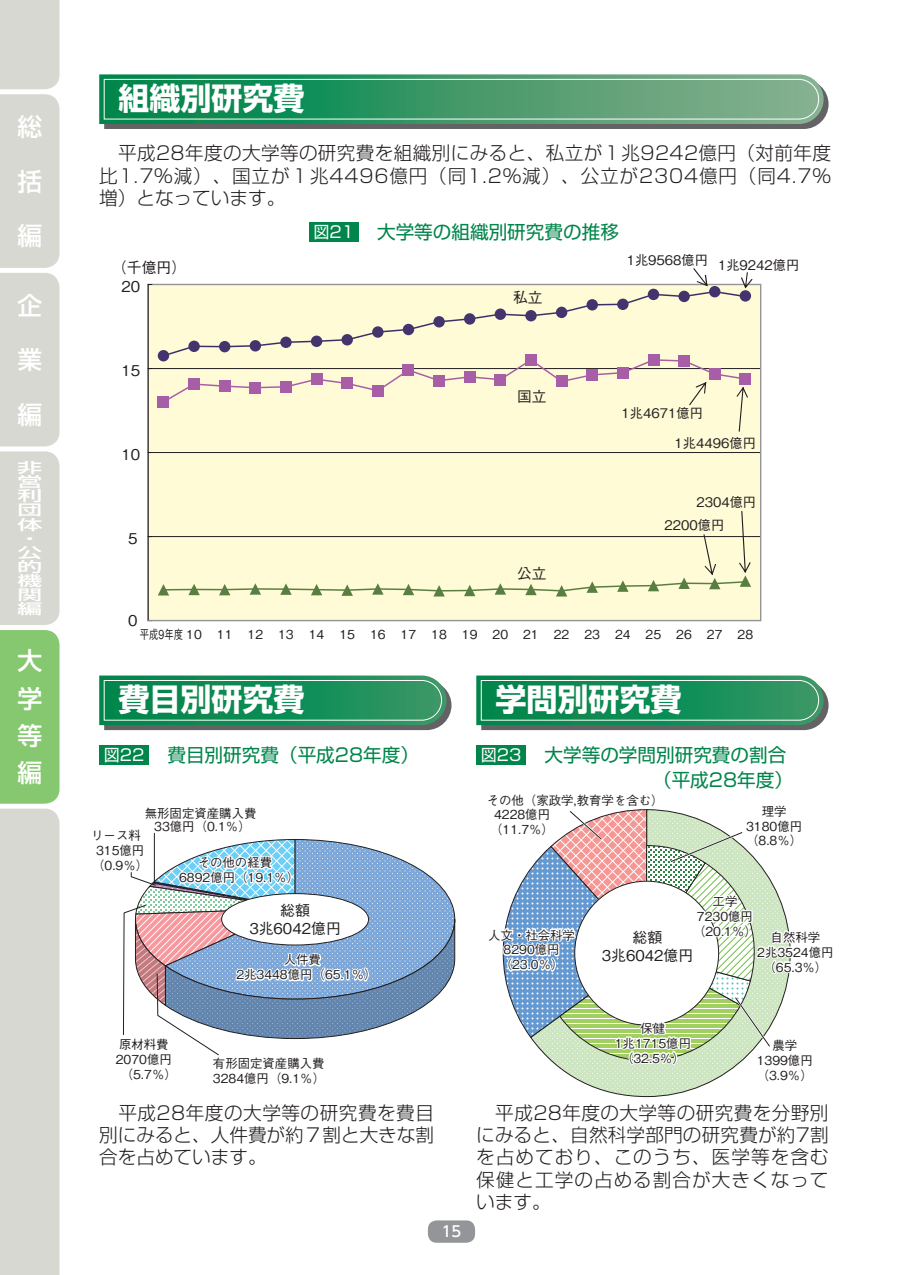
<style>
.page{position:relative;width:903px;height:1275px;background:#fff}
.page>*{position:absolute;margin:0;border:0;box-sizing:border-box;transform-origin:0 0}
.t1{font:700 30.97px "Shin Go Pro";color:#fff}
.t2{font:500 24.85px "Shin Go Pro";color:#fff}
.t3{font:300 18.55px/22.4px "Shin Go Pro";letter-spacing:.03em;color:#231f20;text-align:justify}
.t4{font:18.55px "Shin Go Pro";color:#00854a}
.t5{font:500 14.88px/17.8px "Gothic BBB Pro";color:#231f20;text-align:center}
.t6{font:500 14.88px "UD Shin Go Pro";color:#fff}
.t7{font:500 14.7px "Gothic BBB Pro";color:#231f20}
.t8{font:500 14.17px "Shin Go Pro";color:#fff;scale:1.75 1}
.t9{font:500 13.3px/23.3px "Gothic BBB Pro";color:#231f20}
.t10{font:500 12.42px/14.9px "Gothic BBB Pro";color:#231f20;text-align:center}
.t11{font:500 12.42px "Gothic BBB Pro";color:#231f20;scale:.75 1}
.s1{font-size:16.1px;color:#fff}
</style>
<div class="page">
<div style="left:428px;top:1220px;width:47px;height:23px;background:#939598;border-radius:9px"></div>
<svg style="left:571px;top:1076px;width:151px;height:21px"></svg>
<svg style="left:502px;top:809px;width:289px;height:267px"></svg>
<div style="left:148px;top:284px;width:613px;height:337px;background:#fffbd6"></div>
<hr style="left:148px;top:536px;width:613px;height:1px;background:#231f20">
<hr style="left:148px;top:452px;width:613px;height:1px;background:#231f20">
<hr style="left:148px;top:368px;width:613px;height:1px;background:#231f20">
<svg style="left:148px;top:284px;width:4px;height:336px"></svg>
<hr style="left:148px;top:620px;width:613px;height:1px;background:#939598">
<svg style="left:99px;top:74px;width:729px;height:55px;background:#4c9971"></svg>
<svg style="left:99px;top:675px;width:352px;height:55px;background:#2a9062"></svg>
<svg style="left:476px;top:675px;width:352px;height:55px;background:#2a9062"></svg>
<div style="left:309px;top:222px;width:49px;height:20px;background:#00854a"></div>
<div style="left:99px;top:745px;width:50px;height:20px;background:#00854a"></div>
<div style="left:476px;top:745px;width:50px;height:20px;background:#00854a"></div>
<svg style="left:123px;top:832px;width:332px;height:224px"></svg>
<hr style="left:163px;top:589px;width:31px;height:2px;background:#587e42">
<hr style="left:194px;top:589px;width:31px;height:1px;background:#587e42">
<hr style="left:255px;top:588px;width:31px;height:2px;background:#587e42">
<hr style="left:286px;top:588px;width:31px;height:2px;background:#587e42">
<hr style="left:317px;top:589px;width:30px;height:2px;background:#587e42">
<hr style="left:378px;top:588px;width:30px;height:2px;background:#587e42">
<hr style="left:439px;top:590px;width:31px;height:2px;background:#587e42">
<hr style="left:500px;top:588px;width:31px;height:2px;background:#587e42">
<hr style="left:623px;top:585px;width:30px;height:2px;background:#587e42">
<div style="left:158px;top:350px;width:11px;height:11px;background:#43346d;border-radius:50%"></div>
<svg style="left:161px;top:268px;width:591px;height:164px"></svg>
<div style="left:158px;top:396px;width:11px;height:12px;background:#a75ea6"></div>
<div style="left:188px;top:378px;width:12px;height:12px;background:#a75ea6"></div>
<div style="left:219px;top:380px;width:11px;height:12px;background:#a75ea6"></div>
<div style="left:250px;top:382px;width:11px;height:11px;background:#a75ea6"></div>
<div style="left:280px;top:381px;width:12px;height:11px;background:#a75ea6"></div>
<div style="left:311px;top:374px;width:11px;height:11px;background:#a75ea6"></div>
<div style="left:341px;top:378px;width:12px;height:11px;background:#a75ea6"></div>
<div style="left:372px;top:385px;width:11px;height:11px;background:#a75ea6"></div>
<div style="left:403px;top:364px;width:11px;height:12px;background:#a75ea6"></div>
<div style="left:433px;top:375px;width:12px;height:11px;background:#a75ea6"></div>
<div style="left:464px;top:371px;width:11px;height:12px;background:#a75ea6"></div>
<div style="left:495px;top:374px;width:11px;height:11px;background:#a75ea6"></div>
<div style="left:525px;top:354px;width:12px;height:12px;background:#a75ea6"></div>
<div style="left:556px;top:376px;width:11px;height:11px;background:#a75ea6"></div>
<div style="left:586px;top:369px;width:12px;height:12px;background:#a75ea6"></div>
<div style="left:617px;top:367px;width:11px;height:11px;background:#a75ea6"></div>
<div style="left:648px;top:354px;width:11px;height:12px;background:#a75ea6"></div>
<div style="left:678px;top:355px;width:12px;height:12px;background:#a75ea6"></div>
<div style="left:709px;top:368px;width:11px;height:12px;background:#a75ea6"></div>
<svg style="left:158px;top:584px;width:11px;height:11px"></svg>
<svg style="left:188px;top:584px;width:12px;height:11px"></svg>
<svg style="left:219px;top:583px;width:42px;height:12px"></svg>
<svg style="left:280px;top:583px;width:12px;height:12px"></svg>
<svg style="left:311px;top:584px;width:11px;height:11px"></svg>
<svg style="left:341px;top:583px;width:42px;height:13px"></svg>
<svg style="left:403px;top:584px;width:42px;height:12px"></svg>
<svg style="left:464px;top:583px;width:42px;height:13px"></svg>
<svg style="left:525px;top:580px;width:103px;height:16px"></svg>
<div style="left:740px;top:290px;width:11px;height:12px;background:#43346d;border-radius:50%"></div>
<div style="left:740px;top:373px;width:11px;height:11px;background:#a75ea6"></div>
<svg style="left:648px;top:511px;width:103px;height:80px"></svg>
<svg style="left:0;top:0;width:60px;height:1275px;background:#cdd7c5"></svg>
<h2 class="t2" style="left:17px;top:106px;width:26px">総</h2>
<h2 class="t2" style="left:17px;top:161px;width:26px">括</h2>
<h2 class="t2" style="left:17px;top:215px;width:26px">編</h2>
<h2 class="t2" style="left:17px;top:285px;width:26px">企</h2>
<h2 class="t2" style="left:17px;top:339px;width:26px">業</h2>
<h2 class="t2" style="left:17px;top:394px;width:26px">編</h2>
<p class="t8" style="left:17px;top:456px;width:16px">非</p>
<p class="t8" style="left:17px;top:470px;width:16px">営</p>
<p class="t8" style="left:17px;top:484px;width:16px">利</p>
<p class="t8" style="left:17px;top:498px;width:16px">団</p>
<p class="t8" style="left:17px;top:512px;width:16px">体</p>
<p class="t8" style="left:17px;top:527px;width:16px">・</p>
<p class="t8" style="left:17px;top:541px;width:16px">公</p>
<p class="t8" style="left:17px;top:555px;width:16px">的</p>
<p class="t8" style="left:17px;top:569px;width:16px">機</p>
<p class="t8" style="left:17px;top:583px;width:16px">関</p>
<p class="t8" style="left:17px;top:597px;width:16px">編</p>
<h2 class="t2" style="left:17px;top:641px;width:26px">大</h2>
<h2 class="t2" style="left:17px;top:678px;width:26px">学</h2>
<h2 class="t2" style="left:17px;top:715px;width:26px">等</h2>
<h2 class="t2" style="left:17px;top:752px;width:26px">編</h2>
<h1 class="t1" style="left:118px;top:74px;width:188px">組織別研究費</h1>
<h3 class="t3" style="left:99px;top:140px;width:733px">　平成28年度の大学等の研究費を組織別にみると、私立が１兆9242億円（対前年度比1.7％減）、国立が１兆4496億円（同1.2％減）、公立が2304億円（同4.7％増）となっています。</h3>
<p class="t5" style="left:112px;top:256px;width:76px">（千億円）</p>
<p class="t5" style="left:122px;top:276px;width:20px">20</p>
<p class="t5" style="left:122px;top:360px;width:20px">15</p>
<p class="t5" style="left:122px;top:444px;width:20px">10</p>
<p class="t5" style="left:128px;top:528px;width:11px">5</p>
<p class="t5" style="left:128px;top:610px;width:11px">0</p>
<h3 class="t4" style="left:313px;top:217px;width:307px"><span class="s1">図21</span> 　大学等の組織別研究費の推移</h3>
<p class="t7" style="left:513px;top:286px;width:31px">私立</p>
<p class="t9" style="left:627px;top:247px;width:83px">1兆9568億円</p>
<p class="t9" style="left:718px;top:252px;width:83px">1兆9242億円</p>
<p class="t7" style="left:517px;top:385px;width:31px">国立</p>
<p class="t9" style="left:621px;top:400px;width:83px">1兆4671億円</p>
<p class="t9" style="left:675px;top:429px;width:83px">1兆4496億円</p>
<p class="t7" style="left:517px;top:561px;width:31px">公立</p>
<p class="t9" style="left:664px;top:489px;width:93px;text-indent:32px">2304億円<br>2200億円</p>
<p class="t11" style="left:140px;top:625px;width:737px">平成9年度 10 11 12 13 14 15 16 17 18 19 20 21 22 23 24 25 26</p>
<p class="t10" style="left:707px;top:626px;width:17px">27</p>
<p class="t10" style="left:737px;top:626px;width:17px">28</p>
<h1 class="t1" style="left:118px;top:675px;width:188px">費目別研究費</h1>
<h1 class="t1" style="left:495px;top:675px;width:188px">学問別研究費</h1>
<h3 class="t4" style="left:104px;top:740px;width:317px"><span class="s1">図22</span> 　費目別研究費（平成28年度）</h3>
<h3 class="t4" style="left:481px;top:740px;width:307px"><span class="s1">図23</span> 　大学等の学問別研究費の割合</h3>
<p class="t10" style="left:145px;top:806px;width:113px;line-height:12.4px">無形固定資産購入費<br>33億円（0.1％）</p>
<p class="t10" style="left:91px;top:827px;width:58px">リース料<br>315億円（0.9％）</p>
<p class="t10" style="left:179px;top:854px;width:121px;text-align:left;text-indent:19px">その他の経費<br>6892億円（19.1％）</p>
<p class="t5" style="left:249px;top:899px;width:93px;line-height:18.6px">総額<br>3兆6042億円</p>
<p class="t10" style="left:116px;top:1035px;width:63px">原材料費<br>2070億円（5.7％）</p>
<p class="t10" style="left:236px;top:951px;width:142px;text-align:left;text-indent:47px">人件費<br>2兆3448億円（65.1％）</p>
<p class="t10" style="left:213px;top:1055px;width:114px;text-align:left">有形固定資産購入費<br>3284億円（9.1％）</p>
<p class="t10" style="left:487px;top:791px;width:178px">その他（家政学,教育学を含む）</p>
<p class="t10" style="left:494px;top:805px;width:58px">4228億円</p>
<p class="t10" style="left:490px;top:820px;width:65px">（11.7％）</p>
<p class="t10" style="left:746px;top:802px;width:58px">理学<br>3180億円（8.8％）</p>
<p class="t10" style="left:488px;top:926px;width:88px">人文・社会科学<br>8290億円（23.0％）</p>
<p class="t10" style="left:693px;top:892px;width:65px">工学<br>7230億円（20.1％）</p>
<p class="t5" style="left:602px;top:927px;width:93px">総額<br>3兆6042億円</p>
<p class="t10" style="left:757px;top:928px;width:78px">自然科学<br>2兆3524億円（65.3％）</p>
<p class="t10" style="left:615px;top:1019px;width:78px">保健<br>1兆1715億円（32.5％）</p>
<p class="t10" style="left:757px;top:1036px;width:58px">農学<br>1399億円（3.9％）</p>
<h3 class="t3" style="left:99px;top:1099px;width:336px">　平成28年度の大学等の研究費を費目別にみると、人件費が約７割と大きな割合を占めています。</h3>
<h3 class="t3" style="left:476px;top:1099px;width:354px">　平成28年度の大学等の研究費を分野別にみると、自然科学部門の研究費が約7割を占めており、このうち、医学等を含む保健と工学の占める割合が大きくなっています。</h3>
<p class="t6" style="left:442px;top:1219px;width:21px">15</p>
</div>
